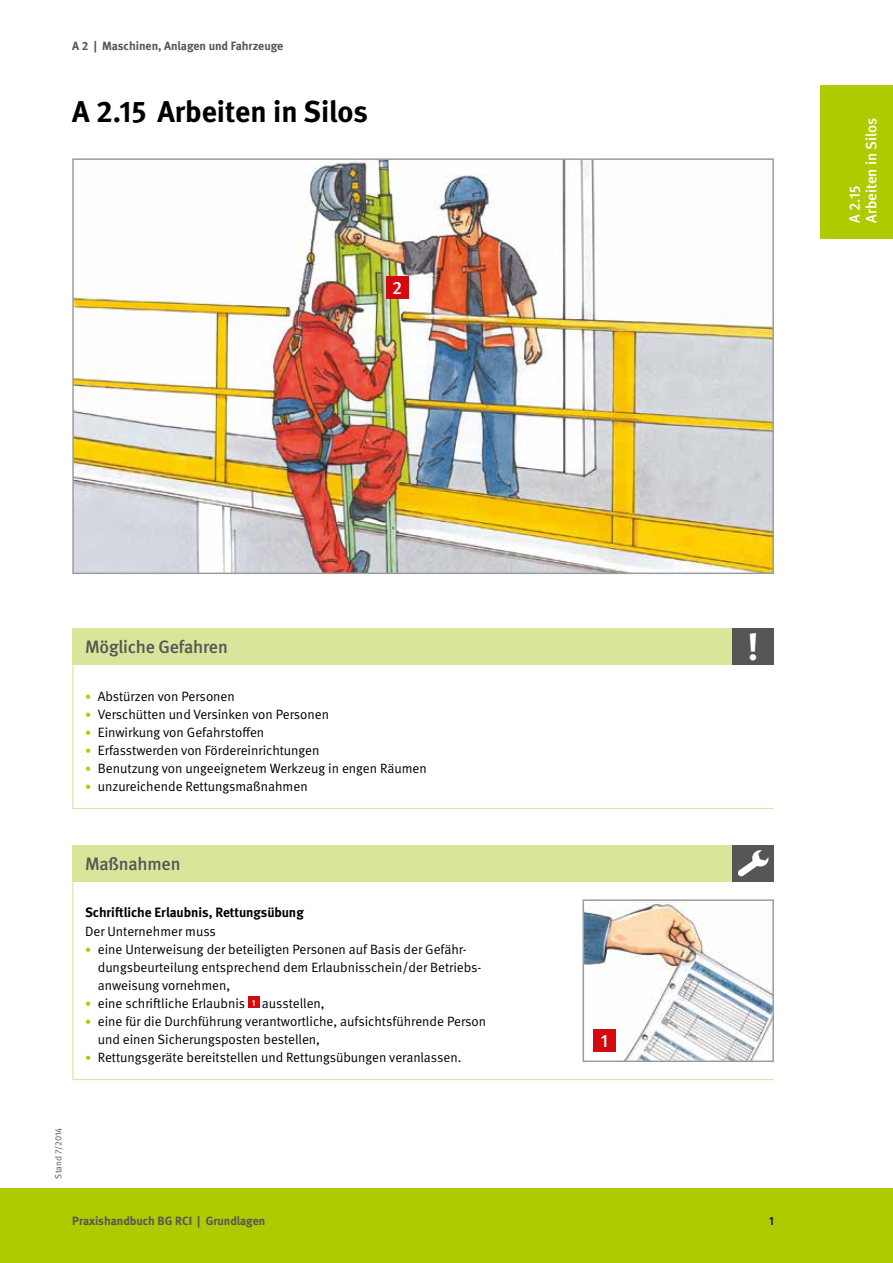
<style>
.page{position:relative;width:893px;height:1263px;background:#fff}
.page>*{position:absolute;margin:0;border:0;box-sizing:border-box;transform-origin:0 0}
.t1{font:700 38.1px "DGUV Meta";color:#fff}
.t2{font:700 30px "DGUV Meta";color:#000}
.t3{font:500 18px "DGUV Meta";letter-spacing:-.01em;color:#565655}
.t4{font:500 18px "DGUV Meta";color:#fff}
.t5{font:500 15px/16.5px "DGUV Meta";color:#fff}
.t6{font:13.5px/18.1px "DGUV Meta";color:#000}
.t7{font:700 13.5px "DGUV Meta";color:#000}
.t8{font:700 12px "DGUV Meta";color:#565655}
.t9{font:500 12px "DGUV Meta";color:#000}
.t10{font:9px "DGUV Meta";color:#565655}
.s1{font-size:12px;color:#afca00}
</style>
<div class="page">
<div style="left:0;top:1188px;width:893px;height:75px;background:#afca00"></div>
<svg style="left:72px;top:664px;width:702px;height:145px"></svg>
<div style="left:72px;top:628px;width:702px;height:36px;background:#dae49a"></div>
<svg style="left:72px;top:845px;width:702px;height:236px"></svg>
<div style="left:732px;top:845px;width:42px;height:36px;background:#565655"></div>
<svg style="left:738px;top:850px;width:31px;height:27px"></svg>
<div style="left:732px;top:628px;width:42px;height:36px;background:#565655"></div>
<img style="left:75px;top:161px;width:696px;height:410px">
<div style="left:72px;top:158px;width:702px;height:416px;border:2px solid #9c9c9d"></div>
<div style="left:386px;top:276px;width:22px;height:22px;background:#d40a11"></div>
<img style="left:586px;top:902px;width:185px;height:157px">
<div style="left:583px;top:899px;width:191px;height:163px;border:2px solid #9c9c9d"></div>
<div style="left:593px;top:1029px;width:22px;height:22px;background:#d40a11"></div>
<div style="left:821px;top:85px;width:72px;height:153px;background:#afca00"></div>
<p class="t8" style="left:72px;top:39px;width:213px">A 2 | Maschinen, Anlagen und Fahrzeuge</p>
<h2 class="t2" style="left:72px;top:94px;width:297px">A 2.15 Arbeiten in Silos</h2>
<h3 class="t4" style="left:392px;top:277px;width:11px">2</h3>
<p class="t5" style="left:847px;top:223px;width:107px;rotate:-90deg">A 2.15<br>Arbeiten in Silos</p>
<h3 class="t3" style="left:85px;top:636px;width:144px">Mögliche Gefahren</h3>
<p class="t6" style="left:85px;top:687px;width:151px"><span class="s1">•</span> Abstürzen von Personen</p>
<p class="t6" style="left:85px;top:705px;width:246px"><span class="s1">•</span> Verschütten und Versinken von Personen</p>
<p class="t6" style="left:85px;top:723px;width:181px"><span class="s1">•</span> Einwirkung von Gefahrstoffen</p>
<p class="t6" style="left:85px;top:741px;width:236px"><span class="s1">•</span> Erfasstwerden von Fördereinrichtungen</p>
<p class="t6" style="left:85px;top:759px;width:343px"><span class="s1">•</span> Benutzung von ungeeignetem Werkzeug in engen Räumen</p>
<p class="t6" style="left:85px;top:777px;width:224px"><span class="s1">•</span> unzureichende Rettungsmaßnahmen</p>
<h3 class="t3" style="left:85px;top:853px;width:97px">Maßnahmen</h3>
<p class="t7" style="left:85px;top:905px;width:220px">Schriftliche Erlaubnis, Rettungsübung</p>
<p class="t6" style="left:85px;top:922px;width:132px">Der Unternehmer muss</p>
<p class="t6" style="left:98px;top:940px;width:385px;text-indent:-13px"><span class="s1">•</span> eine Unterweisung der beteiligten Personen auf Basis der Gefähr&shy;dungsbeurteilung entsprechend dem Erlaubnisschein/der Betriebs&shy;anweisung vornehmen,</p>
<p class="t6" style="left:85px;top:994px;width:241px"><span class="s1">•</span> eine schriftliche Erlaubnis <sup>1</sup> ausstellen,</p>
<p class="t6" style="left:98px;top:1012px;width:390px;text-indent:-13px"><span class="s1">•</span> eine für die Durchführung verantwortliche, aufsichtsführende Person und einen Sicherungsposten bestellen,</p>
<p class="t6" style="left:85px;top:1049px;width:378px"><span class="s1">•</span> Rettungsgeräte bereitstellen und Rettungsübungen veranlassen.</p>
<h3 class="t4" style="left:601px;top:1030px;width:9px">1</h3>
<h1 class="t1" style="left:748px;top:624px;width:13px">!</h1>
<p class="t10" style="left:53px;top:1178px;width:52px;rotate:-90deg">Stand 7/2014</p>
<p class="t8" style="left:72px;top:1213px;width:195px">Praxishandbuch BG RCI | Grundlagen</p>
<p class="t9" style="left:769px;top:1213px;width:6px">1</p>
</div>
